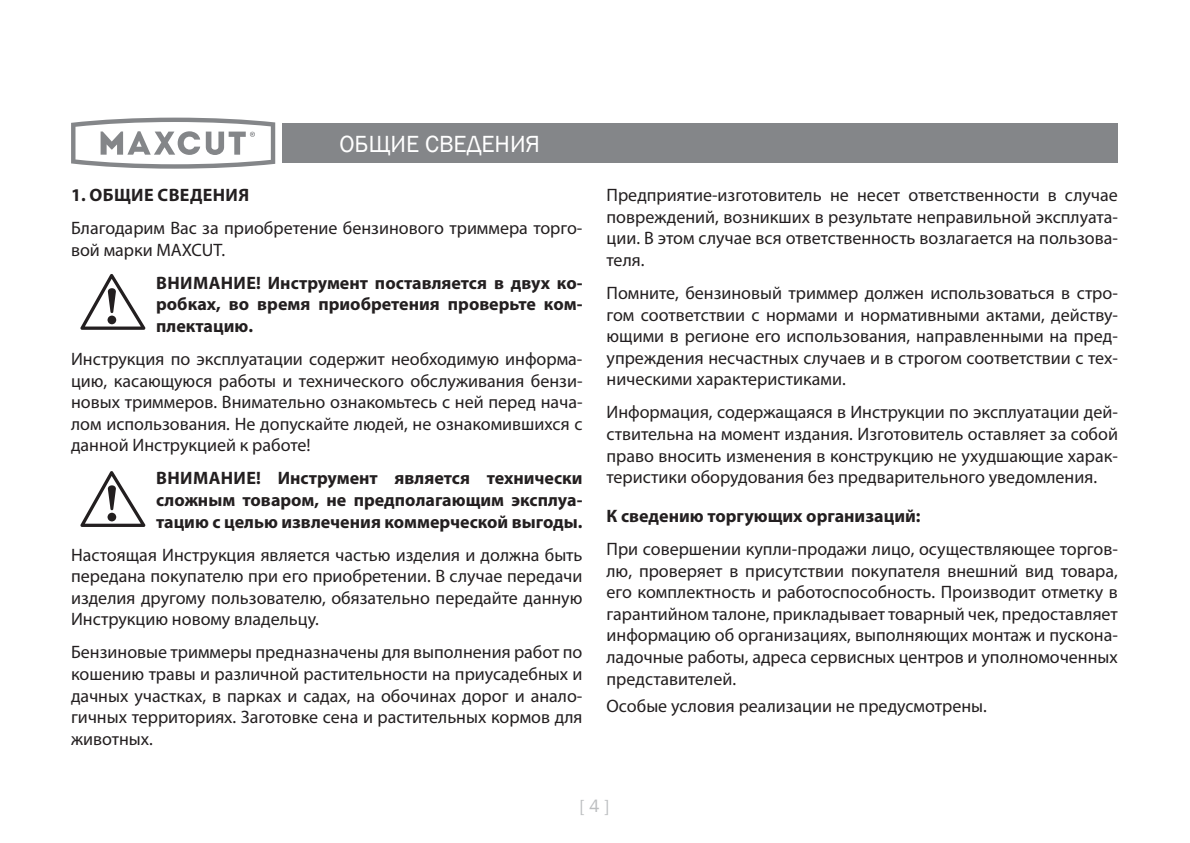
<style>
.page{position:relative;width:1190px;height:843px;background:#fff}
.page>*{position:absolute;margin:0;border:0;box-sizing:border-box;transform-origin:0 0}
.t1{font:24px "Franklin Gothic";color:#fff}
.t2{font:18px/21.6px "Myriad Pro";color:#231f20;text-align:justify}
.t3{font:700 18px/21.6px "Myriad Pro";color:#231f20;text-align:justify}
.t4{font:700 18px "Myriad Pro";letter-spacing:.02em;color:#231f20}
.t5{font:18px "Franklin Gothic";color:#bcbec0}
</style>
<div class="page">
<svg style="left:71px;top:118px;width:204px;height:51px"></svg>
<div style="left:283px;top:123px;width:835px;height:40px;background:#848689"></div>
<svg style="left:80px;top:274px;width:66px;height:56px"></svg>
<svg style="left:80px;top:471px;width:66px;height:56px"></svg>
<h1 class="t1" style="left:339px;top:129px;width:202px">ОБЩИЕ СВЕДЕНИЯ</h1>
<p class="t4" style="left:71px;top:186px;width:180px">1. ОБЩИЕ СВЕДЕНИЯ</p>
<p class="t2" style="left:71px;top:218px;width:513px">Благодарим Вас за приобретение бензинового триммера торго&shy;вой марки MAXCUT.</p>
<p class="t3" style="left:156px;top:272px;width:428px">ВНИМАНИЕ! Инструмент поставляется в двух ко&shy;робках, во время приобретения проверьте ком&shy;плектацию.</p>
<p class="t2" style="left:71px;top:349px;width:513px">Инструкция по эксплуатации содержит необходимую информа&shy;цию, касающуюся работы и технического обслуживания бензи&shy;новых триммеров. Внимательно ознакомьтесь с ней перед нача&shy;лом использования. Не допускайте людей, не ознакомившихся с данной Инструкцией к работе!</p>
<p class="t3" style="left:156px;top:468px;width:428px">ВНИМАНИЕ! Инструмент является технически сложным товаром, не предполагающим эксплуа&shy;тацию с целью извлечения коммерческой выгоды.</p>
<p class="t2" style="left:71px;top:544px;width:513px">Настоящая Инструкция является частью изделия и должна быть передана покупателю при его приобретении. В случае передачи изделия другому пользователю, обязательно передайте данную Инструкцию новому владельцу.</p>
<p class="t2" style="left:71px;top:642px;width:513px">Бензиновые триммеры предназначены для выполнения работ по кошению травы и различной растительности на приусадебных и дачных участках, в парках и садах, на обочинах дорог и анало&shy;гичных территориях. Заготовке сена и растительных кормов для животных.</p>
<p class="t2" style="left:606px;top:185px;width:513px">Предприятие-изготовитель не несет ответственности в случае повреждений, возникших в результате неправильной эксплуата&shy;ции. В этом случае вся ответственность возлагается на пользова&shy;теля.</p>
<p class="t2" style="left:606px;top:283px;width:513px">Помните, бензиновый триммер должен использоваться в стро&shy;гом соответствии с нормами и нормативными актами, действу&shy;ющими в регионе его использования, направленными на пред&shy;упреждения несчастных случаев и в строгом соответствии с тех&shy;ническими характеристиками.</p>
<p class="t2" style="left:606px;top:402px;width:513px">Информация, содержащаяся в Инструкции по эксплуатации дей&shy;ствительна на момент издания. Изготовитель оставляет за собой право вносить изменения в конструкцию не ухудшающие харак&shy;теристики оборудования без предварительного уведомления.</p>
<p class="t3" style="left:606px;top:505px;width:315px">К сведению торгующих организаций:</p>
<p class="t2" style="left:606px;top:538px;width:513px">При совершении купли-продажи лицо, осуществляющее торгов&shy;лю, проверяет в присутствии покупателя внешний вид товара, его комплектность и работоспособность. Производит отметку в гарантийном талоне, прикладывает товарный чек, предоставляет информацию об организациях, выполняющих монтаж и пускона&shy;ладочные работы, адреса сервисных центров и уполномоченных представителей.</p>
<p class="t2" style="left:606px;top:695px;width:382px">Особые условия реализации не предусмотрены.</p>
<p class="t5" style="left:579px;top:798px;width:32px">[ 4 ]</p>
</div>
